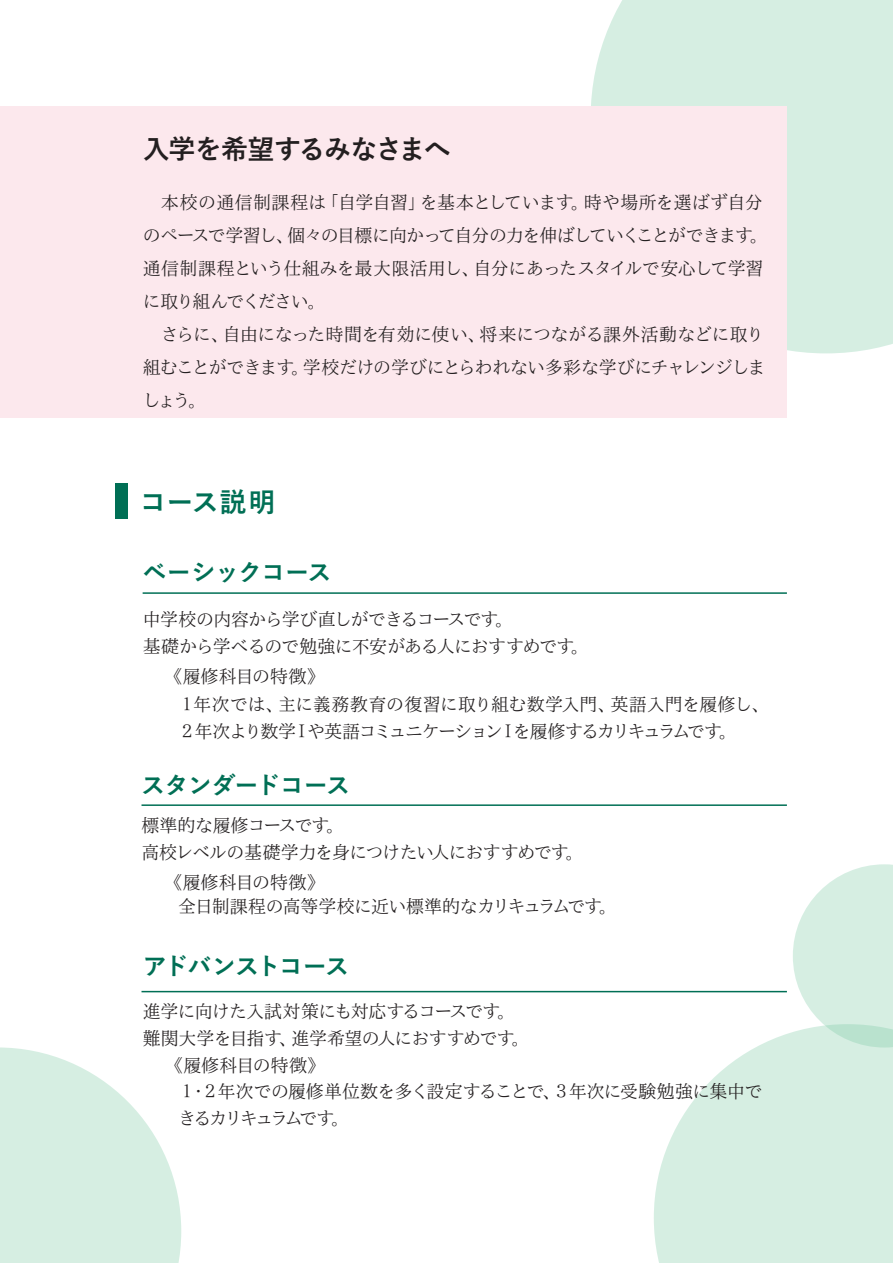
<style>
.page{position:relative;width:893px;height:1263px;background:#fff}
.page>*{position:absolute;margin:0;border:0;box-sizing:border-box;transform-origin:0 0}
.t1{font:700 27px "Yu Gothic";letter-spacing:-.045em;color:#231f20}
.t2{font:700 27px "Yu Gothic";letter-spacing:.015em;color:#006f55}
.t3{font:700 24px "Yu Gothic";letter-spacing:-.04em;color:#006f55}
.t4{font:700 24px "Yu Gothic";letter-spacing:-.07em;color:#006f55}
.t5{font:700 24px "Yu Gothic";letter-spacing:-.01em;color:#006f55}
.t6{font:18px/33px "IP Amj Mincho";letter-spacing:-.045em;color:#231f20}
.t7{font:18px "IP Amj Mincho";letter-spacing:-.015em;color:#231f20}
</style>
<div class="page">
<svg style="left:654px;top:1032px;width:239px;height:231px;fill:#d6eee2"></svg>
<svg style="left:793px;top:864px;width:100px;height:183px"></svg>
<div style="left:591px;top:0;width:302px;height:353px;background:#d6eee2"></div>
<svg style="left:0;top:1047px;width:181px;height:216px"></svg>
<div style="left:115px;top:483px;width:13px;height:35px;background:#006f55"></div>
<div style="left:0;top:107px;width:787px;height:311px;background:#fce8ed"></div>
<hr style="left:143px;top:592px;width:644px;height:2px;background:#006f55">
<hr style="left:141px;top:804px;width:646px;height:2px;background:#006f55">
<hr style="left:141px;top:991px;width:646px;height:1px;background:#006f55">
<h1 class="t1" style="left:143px;top:134px;width:309px">入学を希望するみなさまへ</h1>
<p class="t6" style="left:143px;top:186px;width:627px;text-indent:18px">本校の通信制課程は「自学自習」を基本としています。時や場所を選ばず自分のペースで学習し、個々の目標に向かって自分の力を伸ばしていくことができます。通信制課程という仕組みを最大限活用し、自分にあったスタイルで安心して学習に取り組んでください。</p>
<p class="t6" style="left:143px;top:318px;width:624px;text-align:justify;text-indent:18px">さらに、自由になった時間を有効に使い、将来につながる課外活動などに取り組むことができます。学校だけの学びにとらわれない多彩な学びにチャレンジしましょう。</p>
<h1 class="t2" style="left:140px;top:486px;width:137px">コース説明</h1>
<h2 class="t5" style="left:143px;top:559px;width:190px">ベーシックコース</h2>
<p class="t6" style="left:143px;top:607px;width:448px;line-height:27px">中学校の内容から学び直しができるコースです。<br>基礎から学べるので勉強に不安がある人におすすめです。</p>
<p class="t6" style="left:178px;top:663px;width:593px;line-height:27.5px;text-indent:-14px">《履修科目の特徴》<br>１年次では、主に義務教育の復習に取り組む数学入門、英語入門を履修し、<br>２年次より数学Ⅰや英語コミュニケーションⅠを履修するカリキュラムです。</p>
<h2 class="t3" style="left:141px;top:772px;width:210px">スタンダードコース</h2>
<p class="t6" style="left:141px;top:813px;width:444px;line-height:27px">標準的な履修コースです。<br>高校レベルの基礎学力を身につけたい人におすすめです。</p>
<p class="t7" style="left:164px;top:872px;width:162px">《履修科目の特徴》</p>
<p class="t6" style="left:178px;top:891px;width:441px">全日制課程の高等学校に近い標準的なカリキュラムです。</p>
<h2 class="t4" style="left:143px;top:953px;width:208px">アドバンストコース</h2>
<p class="t6" style="left:143px;top:999px;width:388px;line-height:27px">進学に向けた入試対策にも対応するコースです。難関大学を目指す、進学希望の人におすすめです。</p>
<p class="t7" style="left:165px;top:1055px;width:162px">《履修科目の特徴》</p>
<p class="t6" style="left:178px;top:1079px;width:586px;line-height:27px">１・２年次での履修単位数を多く設定することで、３年次に受験勉強に集中できるカリキュラムです。</p>
</div>
